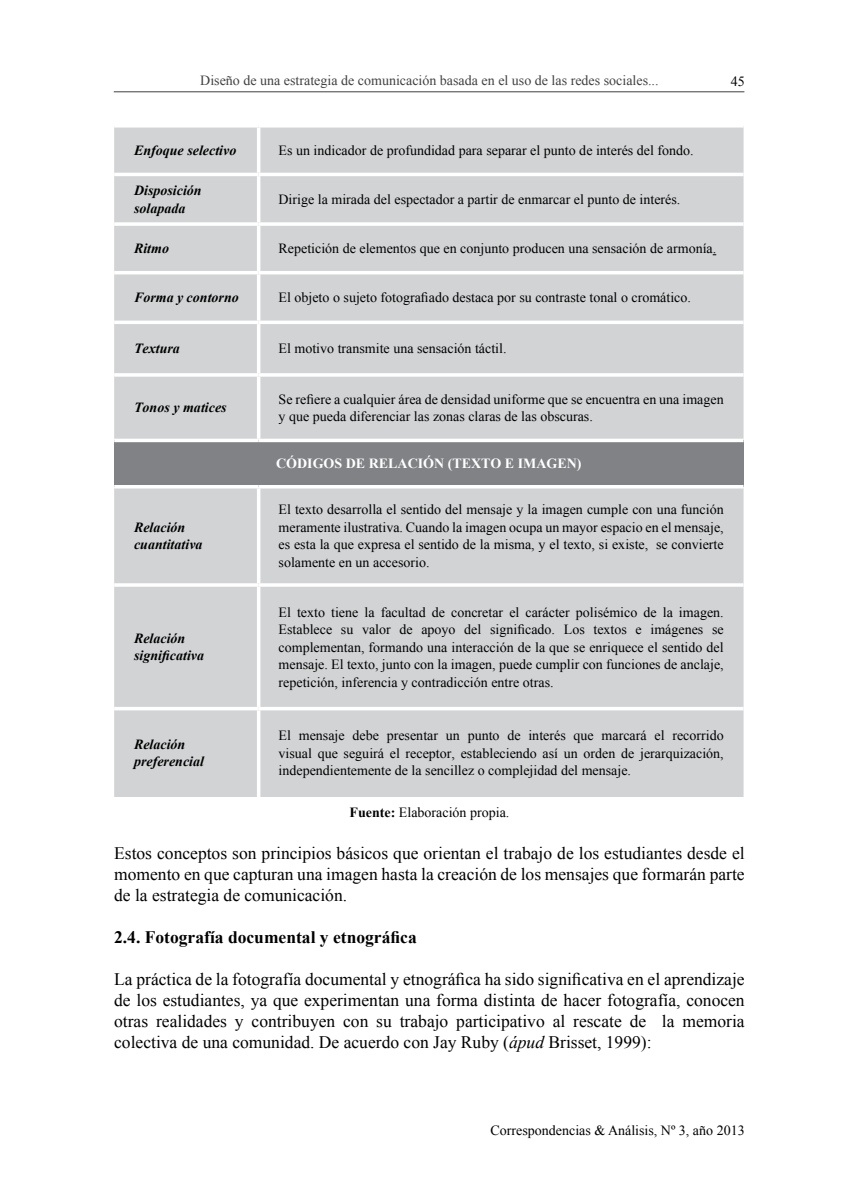
<style>
.page{position:relative;width:844px;height:1191px;background:#fff}
.page>*{position:absolute;margin:0;border:0;box-sizing:border-box;transform-origin:0 0}
.t1{font:17.5px/21px "Times New Roman";color:#000;text-align:justify}
.t2{font:700 17.5px "Times New Roman";color:#000}
.t3{font:14px/17.5px "Times New Roman";color:#000;text-align:justify}
.t4{font:italic 700 14px/17.5px "Times New Roman";color:#000}
.t5{font:14px "Times New Roman";color:#414042}
.t6{font:700 14px "Times New Roman";color:#fff}
.s1{font-weight:700}
.s2{font-style:italic}
</style>
<div class="page">
<hr style="left:114px;top:91px;width:630px;height:1px;background:#414042">
<div style="left:114px;top:128px;width:629px;height:669px;background:#d1d3d4"></div>
<div style="left:114px;top:440px;width:629px;height:47px;background:#808285"></div>
<svg style="left:114px;top:127px;width:144px;height:1px"></svg>
<svg style="left:258px;top:126px;width:485px;height:2px"></svg>
<hr style="left:114px;top:173px;width:144px;height:3px;background:#fff">
<hr style="left:258px;top:173px;width:485px;height:3px;background:#fff">
<hr style="left:114px;top:222px;width:144px;height:4px;background:#f7f8f8">
<hr style="left:258px;top:222px;width:485px;height:4px;background:#f6f7f7">
<hr style="left:257px;top:128px;width:3px;height:45px;background:#fff">
<hr style="left:257px;top:176px;width:3px;height:46px;background:#fff">
<hr style="left:257px;top:226px;width:3px;height:45px;background:#fff">
<hr style="left:114px;top:271px;width:144px;height:3px;background:#fff">
<hr style="left:258px;top:271px;width:485px;height:3px;background:#fff">
<svg style="left:114px;top:320px;width:144px;height:4px"></svg>
<svg style="left:258px;top:320px;width:485px;height:4px"></svg>
<hr style="left:114px;top:373px;width:144px;height:4px;background:#f7f8f8">
<hr style="left:258px;top:373px;width:485px;height:4px;background:#f6f7f7">
<hr style="left:114px;top:439px;width:144px;height:3px;background:#fff">
<hr style="left:258px;top:439px;width:485px;height:3px;background:#fff">
<hr style="left:114px;top:485px;width:144px;height:3px;background:#fff">
<hr style="left:258px;top:485px;width:485px;height:3px;background:#fff">
<hr style="left:114px;top:583px;width:144px;height:4px;background:#f6f7f7">
<hr style="left:258px;top:583px;width:485px;height:4px;background:#f5f5f5">
<hr style="left:114px;top:707px;width:144px;height:3px;background:#fff">
<hr style="left:258px;top:707px;width:485px;height:3px;background:#fff">
<hr style="left:257px;top:274px;width:3px;height:46px;background:#fff">
<hr style="left:257px;top:324px;width:3px;height:49px;background:#fff">
<hr style="left:257px;top:377px;width:3px;height:62px;background:#fff">
<hr style="left:257px;top:488px;width:3px;height:95px;background:#fff">
<hr style="left:257px;top:587px;width:3px;height:120px;background:#fff">
<hr style="left:257px;top:710px;width:3px;height:87px;background:#fff">
<p class="t5" style="left:200px;top:71px;width:459px">Diseño de una estrategia de comunicación basada en el uso de las redes sociales...</p>
<p class="t3" style="left:730px;top:73px;width:15px">45</p>
<p class="t4" style="left:134px;top:141px;width:104px">Enfoque selectivo</p>
<p class="t3" style="left:278px;top:141px;width:416px">Es un indicador de profundidad para separar el punto de interés del fondo.</p>
<p class="t4" style="left:134px;top:181px;width:69px">Disposición solapada</p>
<p class="t3" style="left:278px;top:190px;width:403px">Dirige la mirada del espectador a partir de enmarcar el punto de interés.</p>
<p class="t4" style="left:134px;top:239px;width:37px">Ritmo</p>
<p class="t3" style="left:278px;top:239px;width:439px">Repetición de elementos que en conjunto producen una sensación de armonía.</p>
<p class="t4" style="left:134px;top:288px;width:106px">Forma y contorno</p>
<p class="t3" style="left:278px;top:289px;width:414px">El objeto o sujeto fotografiado destaca por su contraste tonal o cromático.</p>
<p class="t4" style="left:134px;top:339px;width:47px">Textura</p>
<p class="t3" style="left:278px;top:340px;width:229px">El motivo transmite una sensación táctil.</p>
<p class="t4" style="left:134px;top:398px;width:94px">Tonos y matices</p>
<p class="t3" style="left:278px;top:390px;width:446px">Se refiere a cualquier área de densidad uniforme que se encuentra en una imagen y que pueda diferenciar las zonas claras de las obscuras.</p>
<p class="t6" style="left:276px;top:454px;width:307px">CÓDIGOS DE RELACIÓN (TEXTO E IMAGEN)</p>
<p class="t4" style="left:134px;top:518px;width:70px">Relación cuantitativa</p>
<p class="t4" style="left:134px;top:629px;width:72px">Relación significativa</p>
<p class="t3" style="left:278px;top:501px;width:446px">El texto desarrolla el sentido del mensaje y la imagen cumple con una función meramente ilustrativa. Cuando la imagen ocupa un mayor espacio en el mensaje, es esta la que expresa el sentido de la misma, y el texto, si existe, se convierte solamente en un accesorio.</p>
<p class="t3" style="left:278px;top:603px;width:446px">El texto tiene la facultad de concretar el carácter polisémico de la imagen.<br>Establece su valor de apoyo del significado. Los textos e imágenes se complementan, formando una interacción de la que se enriquece el sentido del mensaje. El texto, junto con la imagen, puede cumplir con funciones de anclaje, repetición, inferencia y contradicción entre otras.</p>
<p class="t4" style="left:134px;top:735px;width:71px">Relación preferencial</p>
<p class="t3" style="left:278px;top:726px;width:446px">El mensaje debe presentar un punto de interés que marcará el recorrido visual que seguirá el receptor, estableciendo así un orden de jerarquización, independientemente de la sencillez o complejidad del mensaje.</p>
<p class="t3" style="left:349px;top:803px;width:161px"><span class="s1">Fuente:</span> Elaboración propia.</p>
<p class="t1" style="left:114px;top:842px;width:632px">Estos conceptos son principios básicos que orientan el trabajo de los estudiantes desde el momento en que capturan una imagen hasta la creación de los mensajes que formarán parte de la estrategia de comunicación.</p>
<p class="t2" style="left:114px;top:925px;width:304px">2.4. Fotografía documental y etnográfica</p>
<p class="t1" style="left:114px;top:968px;width:632px">La práctica de la fotografía documental y etnográfica ha sido significativa en el aprendizaje de los estudiantes, ya que experimentan una forma distinta de hacer fotografía, conocen otras realidades y contribuyen con su trabajo participativo al rescate de la memoria colectiva de una comunidad. De acuerdo con Jay Ruby (<span class="s2">ápud</span> Brisset, 1999):</p>
<p class="t3" style="left:490px;top:1121px;width:255px">Correspondencias &amp; Análisis, Nº 3, año 2013</p>
</div>
